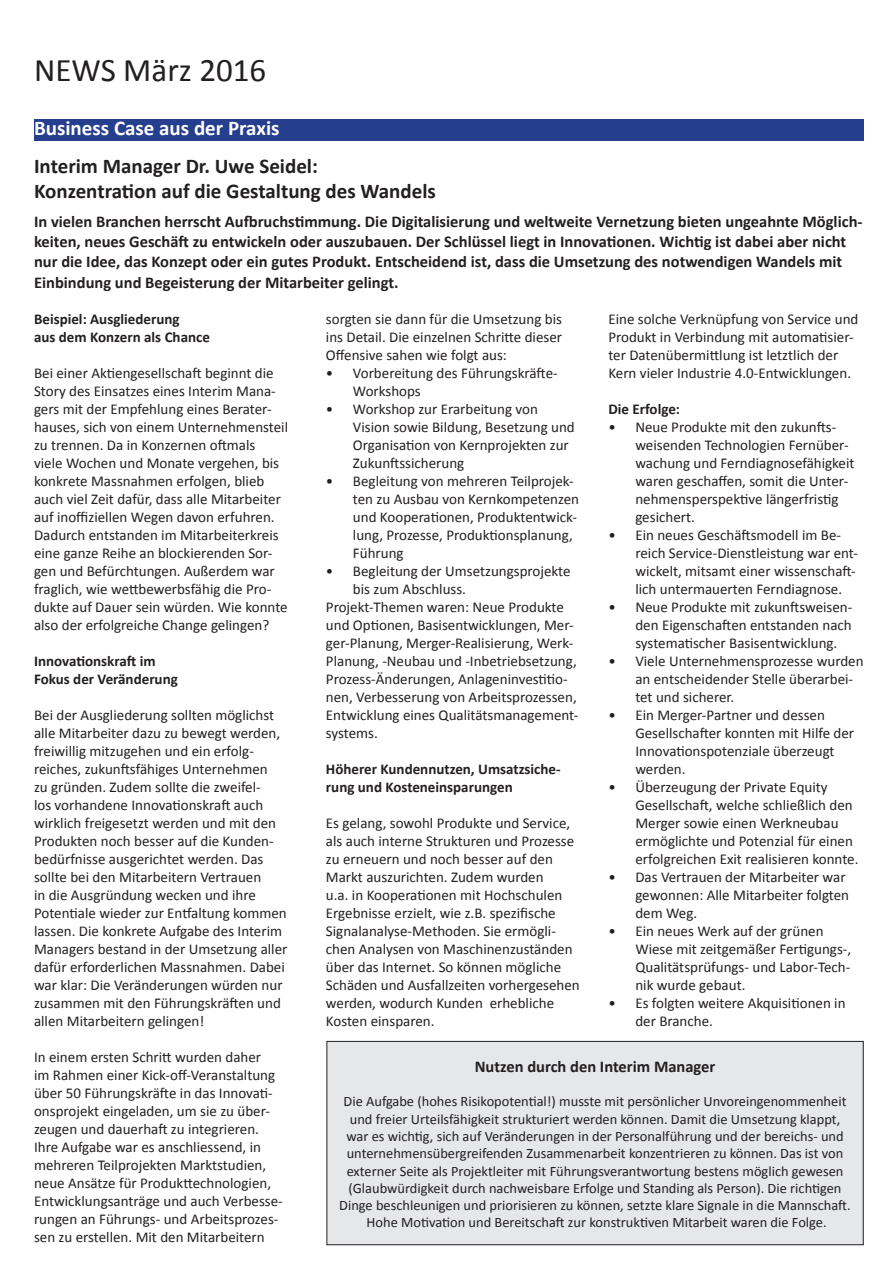
<style>
.page{position:relative;width:893px;height:1263px;background:#fff}
.page>*{position:absolute;margin:0;border:0;box-sizing:border-box;transform-origin:0 0}
.t1{font:33px "Calibri";color:#231f20}
.t2{font:700 21px/25.2px "Calibri";color:#231f20}
.t3{font:700 21px "Calibri";color:#fff}
.t4{font:700 16.5px/19.8px "Calibri";color:#231f20}
.t5{font:15px/18px "Calibri";color:#231f20}
.t6{font:700 15px/18px "Calibri";color:#231f20}
.t7{font:14.4px/17.2px "Calibri";color:#231f20;text-align:center}
</style>
<div class="page">
<div style="left:34px;top:119px;width:829px;height:21px;background:#253f8e"></div>
<div style="left:327px;top:1041px;width:536px;height:204px;background:#e6e7e9"></div>
<div style="left:326px;top:1041px;width:537px;height:204px;border:1px solid #231f20"></div>
<h1 class="t1" style="left:34px;top:55px;width:234px">NEWS März 2016</h1>
<h2 class="t3" style="left:34px;top:118px;width:247px">Business Case aus der Praxis</h2>
<h2 class="t2" style="left:34px;top:154px;width:403px">Interim Manager Dr. Uwe Seidel:<br>Konzentra!on auf die Gestaltung des Wandels</h2>
<p class="t4" style="left:34px;top:212px;width:830px">In vielen Branchen herrscht Au$ruchs!mmung. Die Digitalisierung und weltweite Vernetzung bieten ungeahnte Möglich&shy;keiten, neues Geschä# zu entwickeln oder auszubauen. Der Schlüssel liegt in Innova!onen. Wich!g ist dabei aber nicht nur die Idee, das Konzept oder ein gutes Produkt. Entscheidend ist, dass die Umsetzung des notwendigen Wandels mit</p>
<p class="t4" style="left:34px;top:273px;width:366px">Einbindung und Begeisterung der Mitarbeiter gelingt.</p>
<p class="t6" style="left:34px;top:310px;width:177px">Beispiel: Ausgliederung<br>aus dem Konzern als Chance</p>
<p class="t5" style="left:34px;top:364px;width:256px">Bei einer Ak"engesellscha# beginnt die Story des Einsatzes eines Interim Mana&shy;gers mit der Empfehlung eines Berater&shy;hauses, sich von einem Unternehmensteil zu trennen. Da in Konzernen o#mals<br>viele Wochen und Monate vergehen, bis konkrete Massnahmen erfolgen, blieb auch viel Zeit dafür, dass alle Mitarbeiter auf inoffiziellen Wegen davon erfuhren.<br>Dadurch entstanden im Mitarbeiterkreis eine ganze Reihe an blockierenden Sor&shy;gen und Befürchtungen. Außerdem war fraglich, wie we&amp;bewerbsfähig die Pro&shy;dukte auf Dauer sein würden. Wie konnte also der erfolgreiche Change gelingen?</p>
<p class="t6" style="left:34px;top:652px;width:145px">Innova!onskra# im<br>Fokus der Veränderung</p>
<p class="t5" style="left:34px;top:706px;width:255px">Bei der Ausgliederung sollten möglichst alle Mitarbeiter dazu zu bewegt werden, freiwillig mitzugehen und ein erfolg&shy;reiches, zukun#sfähiges Unternehmen<br>zu gründen. Zudem sollte die zweifel-<br>los vorhandene Innova"onskra# auch wirklich freigesetzt werden und mit den Produkten noch besser auf die Kunden&shy;bedürfnisse ausgerichtet werden. Das sollte bei den Mitarbeitern Vertrauen<br>in die Ausgründung wecken und ihre Poten"ale wieder zur En*altung kommen lassen. Die konkrete Aufgabe des Interim Managers bestand in der Umsetzung aller dafür erforderlichen Massnahmen. Dabei war klar: Die Veränderungen würden nur zusammen mit den Führungskrä#en und allen Mitarbeitern gelingen!</p>
<p class="t5" style="left:34px;top:1048px;width:250px">In einem ersten Schri&amp; wurden daher<br>im Rahmen einer Kick-off-Veranstaltung über 50 Führungskrä#e in das Innova"- onsprojekt eingeladen, um sie zu über&shy;zeugen und dauerha# zu integrieren.<br>Ihre Aufgabe war es anschliessend, in mehreren Teilprojekten Marktstudien, neue Ansätze für Produk&amp;echnologien, Entwicklungsanträge und auch Verbesse&shy;rungen an Führungs- und Arbeitsprozes&shy;sen zu erstellen. Mit den Mitarbeitern</p>
<p class="t5" style="left:326px;top:310px;width:237px;text-align:justify">sorgten sie dann für die Umsetzung bis ins Detail. Die einzelnen Schri&amp;e dieser Offensive sahen wie folgt aus:</p>
<p class="t5" style="left:353px;top:364px;width:206px;text-indent:-27px">• Vorbereitung des Führungskrä#e-<br>Workshops</p>
<p class="t5" style="left:353px;top:400px;width:223px;text-indent:-27px">• Workshop zur Erarbeitung von<br>Vision sowie Bildung, Besetzung und<br>Organisa"on von Kernprojekten zur<br>Zukun#ssicherung</p>
<p class="t5" style="left:353px;top:472px;width:228px;text-indent:-27px">• Begleitung von mehreren Teilprojek&shy;ten zu Ausbau von Kernkompetenzen und Koopera"onen, Produktentwick&shy;lung, Prozesse, Produk"onsplanung,<br>Führung</p>
<p class="t5" style="left:326px;top:562px;width:246px">• Begleitung der Umsetzungsprojekte</p>
<p class="t5" style="left:353px;top:580px;width:115px">bis zum Abschluss.</p>
<p class="t5" style="left:326px;top:598px;width:239px">Projekt-Themen waren: Neue Produkte</p>
<p class="t5" style="left:326px;top:616px;width:249px">und Op"onen, Basisentwicklungen, Mer-</p>
<p class="t5" style="left:326px;top:634px;width:249px">ger-Planung, Merger-Realisierung, Werk-</p>
<p class="t5" style="left:326px;top:652px;width:252px">Planung, -Neubau und -Inbetriebsetzung,</p>
<p class="t5" style="left:326px;top:670px;width:243px">Prozess-Änderungen, Anlageninves""o-</p>
<p class="t5" style="left:326px;top:688px;width:252px">nen, Verbesserung von Arbeitsprozessen,</p>
<p class="t5" style="left:326px;top:706px;width:254px">Entwicklung eines Qualitätsmanagement-</p>
<p class="t5" style="left:326px;top:724px;width:53px">systems.</p>
<p class="t6" style="left:326px;top:760px;width:236px">Höherer Kundennutzen, Umsatzsiche&shy;rung und Kosteneinsparungen</p>
<p class="t5" style="left:326px;top:814px;width:255px">Es gelang, sowohl Produkte und Service, als auch interne Strukturen und Prozesse zu erneuern und noch besser auf den Markt auszurichten. Zudem wurden<br>u.a. in Koopera"onen mit Hochschulen Ergebnisse erzielt, wie z.B. spezifische Signalanalyse-Methoden. Sie ermögli&shy;chen Analysen von Maschinenzuständen über das Internet. So können mögliche Schäden und Ausfallzeiten vorhergesehen werden, wodurch Kunden erhebliche Kosten einsparen.</p>
<p class="t5" style="left:608px;top:310px;width:251px">Eine solche Verknüpfung von Service und Produkt in Verbindung mit automa"sier&shy;ter Datenübermi&amp;lung ist letztlich der Kern vieler Industrie 4.0-Entwicklungen.</p>
<p class="t6" style="left:608px;top:400px;width:73px">Die Erfolge:</p>
<p class="t5" style="left:635px;top:418px;width:221px;text-indent:-27px">• Neue Produkte mit den zukun#s&shy;weisenden Technologien Fernüber&shy;wachung und Ferndiagnosefähigkeit waren geschaffen, somit die Unter&shy;nehmensperspek"ve längerfris"g gesichert.</p>
<p class="t5" style="left:635px;top:526px;width:224px;text-indent:-27px">• Ein neues Geschä#smodell im Be&shy;reich Service-Dienstleistung war ent&shy;wickelt, mitsamt einer wissenscha#- lich untermauerten Ferndiagnose.</p>
<p class="t5" style="left:635px;top:598px;width:218px;text-align:justify;text-indent:-27px">• Neue Produkte mit zukun#sweisen&shy;den Eigenscha#en entstanden nach systema"scher Basisentwicklung.</p>
<p class="t5" style="left:635px;top:652px;width:230px;text-indent:-27px">• Viele Unternehmensprozesse wurden an entscheidender Stelle überarbei&shy;tet und sicherer.</p>
<p class="t5" style="left:635px;top:706px;width:220px;text-indent:-27px">• Ein Merger-Partner und dessen<br>Gesellscha#er konnten mit Hilfe der<br>Innova"onspotenziale überzeugt werden.</p>
<p class="t5" style="left:635px;top:778px;width:224px;text-indent:-27px">• Überzeugung der Private Equity Gesellscha#, welche schließlich den Merger sowie einen Werkneubau ermöglichte und Potenzial für einen erfolgreichen Exit realisieren konnte.</p>
<p class="t5" style="left:635px;top:868px;width:215px;text-indent:-27px">• Das Vertrauen der Mitarbeiter war gewonnen: Alle Mitarbeiter folgten dem Weg.</p>
<p class="t5" style="left:635px;top:922px;width:217px;text-indent:-27px">• Ein neues Werk auf der grünen<br>Wiese mit zeitgemäßer Fer"gungs-,<br>Qualitätsprüfungs- und Labor-Tech&shy;nik wurde gebaut.</p>
<p class="t5" style="left:635px;top:994px;width:212px;text-indent:-27px">• Es folgten weitere Akquisi"onen in der Branche.</p>
<p class="t4" style="left:474px;top:1057px;width:242px">Nutzen durch den Interim Manager</p>
<p class="t7" style="left:339px;top:1093px;width:513px">Die Aufgabe (hohes Risikopoten"al!) musste mit persönlicher Unvoreingenommenheit und freier Urteilsfähigkeit strukturiert werden können. Damit die Umsetzung klappt, war es wich"g, sich auf Veränderungen in der Personalführung und der bereichs- und unternehmensübergreifenden Zusammenarbeit konzentrieren zu können. Das ist von externer Seite als Projektleiter mit Führungsverantwortung bestens möglich gewesen (Glaubwürdigkeit durch nachweisbare Erfolge und Standing als Person). Die rich"gen Dinge beschleunigen und priorisieren zu können, setzte klare Signale in die Mannscha#.<br>Hohe Mo"va"on und Bereitscha# zur konstruk"ven Mitarbeit waren die Folge.</p>
</div>
